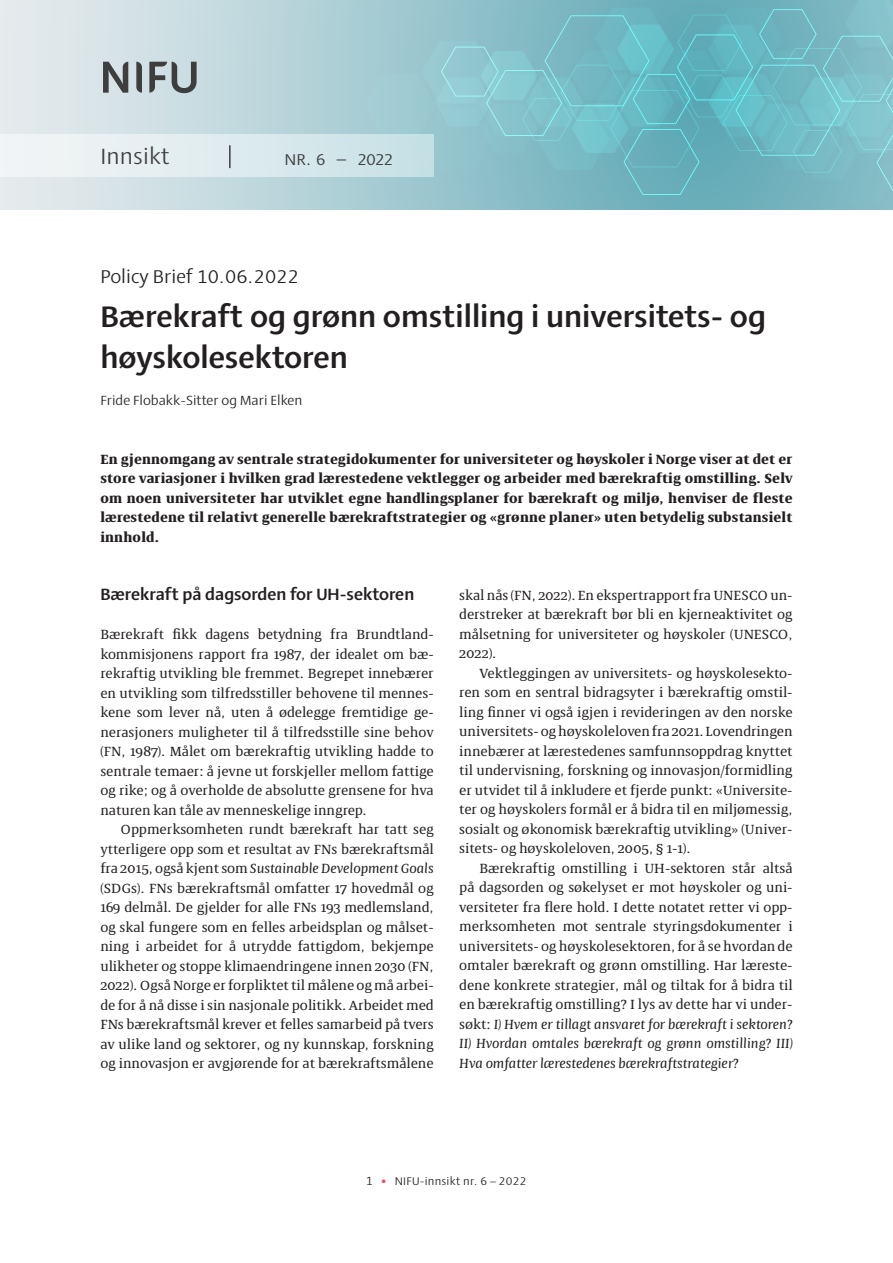
<style>
.page{position:relative;width:893px;height:1263px;background:#fff}
.page>*{position:absolute;margin:0;border:0;box-sizing:border-box;transform-origin:0 0}
.NIFU_Overskrift_1{font:700 30px/40.5px "Ador";color:#231f20}
.t1{font:22.5px "Ador";letter-spacing:.005em;color:#3e3e3f}
.NIFU_Overskrift_stik{font:18.75px "Ador";color:#231f20}
.NIFU_Rapportnummer{font:18.75px "Ador";color:#3e3e3f}
.NIFU_Overskrift_2{font:700 16.5px "Ador";color:#231f20}
.NIFU_Normal{font:13.5px/19.5px "Bionik";color:#231f20;text-align:justify}
.NIFU_Normal_første{font:13.5px/19.5px "Bionik";color:#231f20;text-align:justify}
.NIFU_Ingress{font:700 13.5px/19.5px "Bionik";letter-spacing:.02em;color:#231f20;text-align:justify}
.NIFU_Forfatter{font:13.5px "Ador";color:#231f20}
.t2{font:11.25px "Ador";letter-spacing:.02em;color:#231f20}
.s1{font-style:italic}
.s2{font-size:12px}
.s3{font-family:"Calibri 2";font-size:12px;color:#ef5060}
</style>
<div class="page">
<div style="left:0;top:0;width:893px;height:210px;background:linear-gradient(to right,#e1e8eb,#5ca7b4)"></div>
<svg style="left:364px;top:0;width:529px;height:203px;background:#7bbcc6"></svg>
<svg style="left:136px;top:62px;width:6px;height:31px"></svg>
<svg style="left:103px;top:62px;width:25px;height:31px"></svg>
<svg style="left:149px;top:62px;width:48px;height:31px"></svg>
<div style="left:0;top:134px;width:434px;height:43px;background:linear-gradient(to right,#f5f6f7,#c7e1e5)"></div>
<hr style="left:229px;top:146px;width:2px;height:22px;background:#3d3d3d">
<h2 class="t1" style="left:100px;top:140px;width:71px">Innsikt</h2>
<p class="NIFU_Rapportnummer" style="left:285px;top:145px;width:110px">nr. 6 – 2022</p>
<p class="NIFU_Overskrift_stik" style="left:100px;top:263px;width:200px">Policy Brief 10.06.2022</p>
<p class="NIFU_Overskrift_1" style="left:100px;top:295px;width:667px">Bærekraft og grønn omstilling i universitets- og høyskolesektoren</p>
<p class="NIFU_Forfatter" style="left:100px;top:391px;width:204px">Fride Flobakk-Sitter og Mari Elken</p>
<p class="NIFU_Ingress" style="left:100px;top:449px;width:694px">En gjennomgang av sentrale strategidokumenter for universiteter og høyskoler i Norge viser at det er store variasjoner i hvilken grad lærestedene vektlegger og arbeider med bærekraftig omstilling. Selv om noen universiteter har utviklet egne handlingsplaner for bærekraft og miljø, henviser de fleste lærestedene til relativt generelle bærekraftstrategier og «grønne planer» uten betydelig substansielt innhold.</p>
<p class="NIFU_Overskrift_2" style="left:100px;top:582px;width:315px">Bærekraft på dagsorden for UH-sektoren</p>
<p class="NIFU_Normal_første" style="left:100px;top:624px;width:335px">Bærekraft fikk dagens betydning fra Brundtland&shy;kommisjonens rapport fra 1987, der idealet om bæ&shy;rekraftig utvikling ble fremmet. Begrepet innebærer en utvikling som tilfredsstiller behovene til mennes&shy;kene som lever nå, uten å ødelegge fremtidige ge&shy;nerasjoners muligheter til å tilfredsstille sine behov (FN, 1987). Målet om bærekraftig utvikling hadde to sentrale temaer: å jevne ut forskjeller mellom fattige og rike; og å overholde de absolutte grensene for hva naturen kan tåle av menneskelige inngrep.</p>
<p class="NIFU_Normal" style="left:100px;top:819px;width:335px;text-indent:20px">Oppmerksomheten rundt bærekraft har tatt seg ytterligere opp som et resultat av FNs bærekraftsmål fra 2015, også kjent som <span class="s1">Sustainable Development Goals </span>(SDGs). FNs bærekraftsmål omfatter 17 hovedmål og 169 delmål. De gjelder for alle FNs 193 medlemsland, og skal fungere som en felles arbeidsplan og målset&shy;ning i arbeidet for å utrydde fattigdom, bekjempe ulikheter og stoppe klimaendringene innen 2030 (FN, 2022). Også Norge er forpliktet til målene og må arbei&shy;de for å nå disse i sin nasjonale politikk. Arbeidet med FNs bærekraftsmål krever et felles samarbeid på tvers av ulike land og sektorer, og ny kunnskap, forskning og innovasjon er avgjørende for at bærekraftsmålene</p>
<p class="NIFU_Normal" style="left:459px;top:585px;width:335px">skal nås (FN, 2022). En ekspertrapport fra UNESCO un&shy;derstreker at bærekraft bør bli en kjerneaktivitet og målsetning for universiteter og høyskoler (UNESCO, 2022).</p>
<p class="NIFU_Normal" style="left:459px;top:663px;width:335px;text-indent:20px">Vektleggingen av universitets- og høyskolesekto&shy;ren som en sentral bidragsyter i bærekraftig omstil&shy;ling finner vi også igjen i revideringen av den norske universitets- og høyskoleloven fra 2021. Lovendringen innebærer at lærestedenes samfunnsoppdrag knyttet til undervisning, forskning og innovasjon/formidling er utvidet til å inkludere et fjerde punkt: «Universite&shy;ter og høyskolers formål er å bidra til en miljømessig, sosialt og økonomisk bærekraftig utvikling» (Univer&shy;sitets- og høyskoleloven, 2005, § 1-1).</p>
<p class="NIFU_Normal" style="left:459px;top:858px;width:335px;text-indent:20px">Bærekraftig omstilling i UH-sektoren står altså på dagsorden og søkelyset er mot høyskoler og uni&shy;versiteter fra flere hold. I dette notatet retter vi opp&shy;merksomheten mot sentrale styringsdokumenter i universitets- og høyskolesektoren, for å se hvordan de omtaler bærekraft og grønn omstilling. Har læreste&shy;dene konkrete strategier, mål og tiltak for å bidra til en bærekraftig omstilling? I lys av dette har vi under&shy;søkt: <span class="s1">I) Hvem er tillagt ansvaret for bærekraft i sektoren?<br>II) Hvordan omtales bærekraft og grønn omstilling? III)<br>Hva omfatter lærestedenes bærekraftstrategier?</span></p>
<p class="t2" style="left:366px;top:1173px;width:162px"><span class="s2">1</span> <span class="s3">•</span> NIFU-innsikt nr. 6 – 2022</p>
</div>
